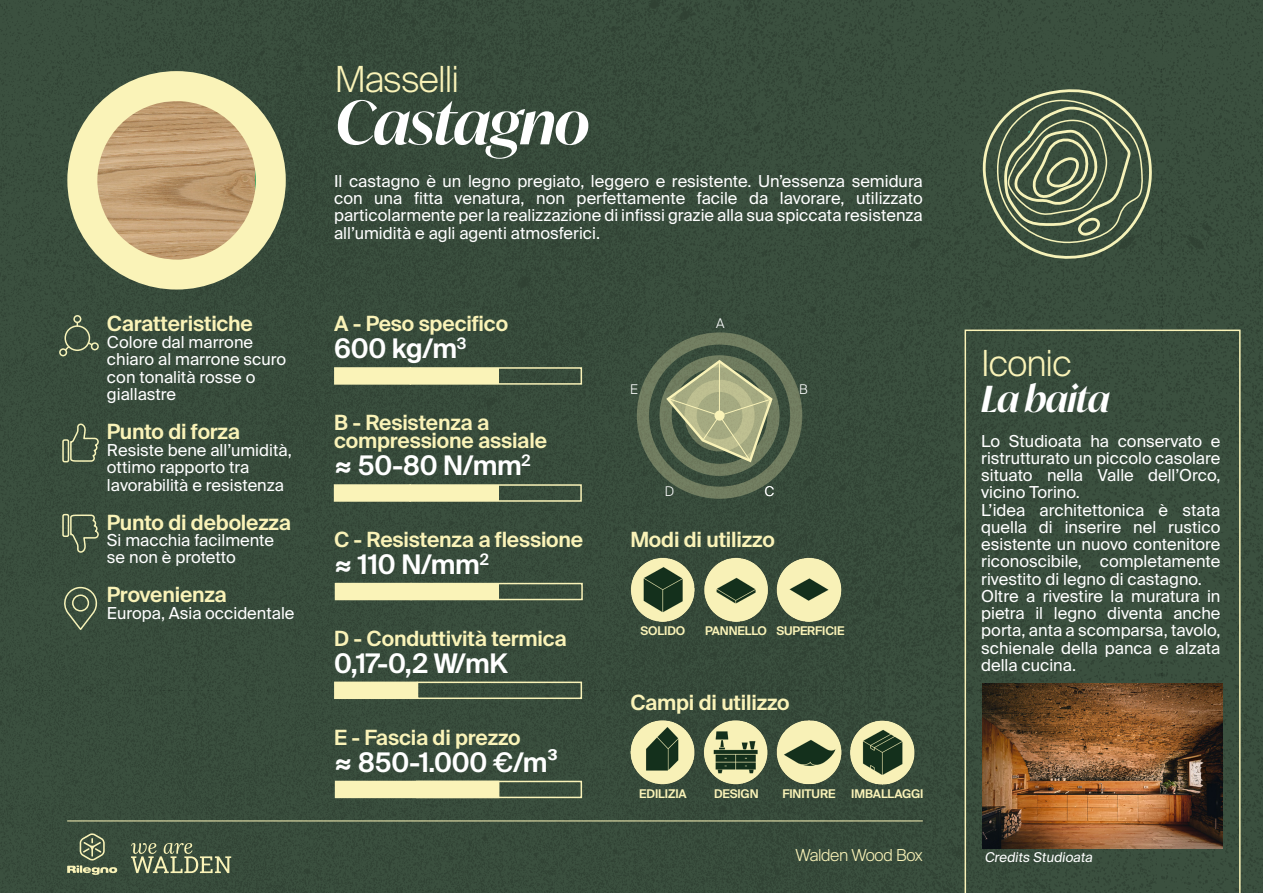
<style>
.page{position:relative;width:1263px;height:893px;background:#fff}
.page>*{position:absolute;margin:0;border:0;box-sizing:border-box;transform-origin:0 0}
.TITOLO_MATERIALE{font:italic 600 60px "Ivy Mode";letter-spacing:-.025em;color:#fff}
.TITOLO_CATEGORIA{font:300 36px "Suisse Intl";letter-spacing:-.025em;color:#faf3b8}
.TITOLO_ICONIC{font:italic 600 36px "Ivy Mode";letter-spacing:-.03em;color:#fff}
.VALORI_CARATTERISTIC{font:600 27px "Suisse Intl";letter-spacing:-.01em;color:#fff}
.Titoli_caratteristic{font:600 27px "Suisse Intl";letter-spacing:-.01em;color:#fff}
.Titoli_caratteristic-2{font:600 21px/18px "Suisse Intl";letter-spacing:-.01em;color:#faf3b8}
.testo_normale{font:600 21px "Suisse Intl";letter-spacing:-.01em;color:#faf3b8}
.Testo_normale_descri{font:16.5px/17.2px "Suisse Intl";color:#fff;text-align:justify}
.testo_normale-2{font:16.5px/17.2px "Suisse Intl";color:#fff}
.Titoli_caratteristic-3{font:16.5px "Suisse Intl";color:#fff}
.t1{font:300 16.5px "Suisse Intl";letter-spacing:-.025em;color:#faf3b8}
.Testo_credits{font:13.5px "Suisse Intl";color:#fff}
.t2{font:300 13.35px "Suisse Intl";color:#fff}
.VOCI_UTILIZZO{font:600 12px "Suisse Intl";letter-spacing:-.01em;color:#faf3b8}
</style>
<div class="page">
<img style="left:0;top:0;width:1161px;height:690px">
<img style="left:1161px;top:0;width:102px;height:690px">
<img style="left:1240px;top:693px;width:23px;height:200px">
<div style="left:0;top:690px;width:964px;height:203px;background:#374b3b"></div>
<div style="left:637px;top:332px;width:165px;height:167px;border:12px solid #faf3b8;border-radius:50%"></div>
<div style="left:659px;top:355px;width:120px;height:121px;border:12px solid #faf3b8;border-radius:50%"></div>
<svg style="left:964px;top:330px;width:276px;height:563px"></svg>
<img style="left:82px;top:89px;width:173px;height:175px">
<div style="left:67px;top:71px;width:219px;height:219px;border:30px solid #faf3b8;border-radius:50%"></div>
<svg style="left:67px;top:833px;width:50px;height:42px"></svg>
<svg style="left:131px;top:843px;width:100px;height:30px"></svg>
<hr style="left:67px;top:820px;width:856px;height:1px;background:#faf3b8">
<img style="left:703px;top:716px;width:69px;height:71px">
<img style="left:627px;top:716px;width:69px;height:71px">
<img style="left:774px;top:719px;width:71px;height:71px">
<img style="left:847px;top:715px;width:76px;height:71px">
<img style="left:626px;top:553px;width:71px;height:71px">
<img style="left:701px;top:553px;width:71px;height:71px">
<img style="left:774px;top:553px;width:72px;height:71px">
<svg style="left:972px;top:80px;width:187px;height:189px"></svg>
<img style="left:983px;top:683px;width:239px;height:165px">
<svg style="left:59px;top:584px;width:39px;height:47px"></svg>
<svg style="left:62px;top:424px;width:39px;height:39px"></svg>
<svg style="left:62px;top:513px;width:39px;height:40px"></svg>
<div style="left:65px;top:325px;width:25px;height:26px;border:2px solid #f7f3b9;border-radius:50%"></div>
<div style="left:59px;top:348px;width:8px;height:8px;border:2px solid #f7f3b9;border-radius:50%"></div>
<div style="left:73px;top:315px;width:8px;height:8px;border:2px solid #f7f3b9;border-radius:50%"></div>
<div style="left:91px;top:342px;width:8px;height:8px;border:2px solid #f7f3b9;border-radius:50%"></div>
<svg style="left:63px;top:345px;width:8px;height:7px"></svg>
<svg style="left:86px;top:341px;width:8px;height:6px"></svg>
<div style="left:335px;top:583px;width:77px;height:17px;border:2px solid #faf3b8"></div>
<div style="left:335px;top:584px;width:164px;height:15px;background:#faf3b8"></div>
<div style="left:410px;top:583px;width:173px;height:17px;border:2px solid #faf3b8"></div>
<div style="left:334px;top:484px;width:77px;height:18px;border:2px solid #faf3b8"></div>
<div style="left:335px;top:485px;width:164px;height:16px;background:#faf3b8"></div>
<div style="left:409px;top:484px;width:173px;height:18px;border:2px solid #faf3b8"></div>
<div style="left:334px;top:367px;width:77px;height:18px;border:2px solid #faf3b8"></div>
<div style="left:335px;top:368px;width:164px;height:16px;background:#faf3b8"></div>
<div style="left:410px;top:367px;width:172px;height:18px;border:2px solid #faf3b8"></div>
<div style="left:335px;top:781px;width:164px;height:16px;background:#faf3b8"></div>
<div style="left:335px;top:781px;width:247px;height:17px;border:2px solid #faf3b8"></div>
<div style="left:334px;top:682px;width:84px;height:17px;border:2px solid #faf3b8"></div>
<div style="left:335px;top:682px;width:83px;height:16px;background:#faf3b8"></div>
<div style="left:417px;top:682px;width:165px;height:17px;border:2px solid #faf3b8"></div>
<svg style="left:665px;top:358px;width:109px;height:106px"></svg>
<hr style="left:719px;top:362px;width:1px;height:53px;background:#faf3b8">
<p class="Titoli_caratteristic-2" style="left:107px;top:315px;width:147px">Caratteristiche</p>
<p class="testo_normale-2" style="left:107px;top:334px;width:181px">Colore dal marrone chiaro al marrone scuro con tonalità rosse o giallastre</p>
<p class="testo_normale" style="left:107px;top:419px;width:135px">Punto di forza</p>
<p class="testo_normale-2" style="left:107px;top:442px;width:186px">Resiste bene all’umidità, ottimo rapporto tra lavorabilità e resistenza</p>
<p class="Titoli_caratteristic-2" style="left:107px;top:513px;width:186px">Punto di debolezza</p>
<p class="testo_normale-2" style="left:107px;top:532px;width:169px;line-height:16.5px">Si macchia facilmente se non è protetto</p>
<p class="Titoli_caratteristic-2" style="left:107px;top:585px;width:121px">Provenienza</p>
<p class="Titoli_caratteristic-3" style="left:107px;top:603px;width:189px">Europa, Asia occidentale</p>
<p class="TITOLO_CATEGORIA" style="left:335px;top:58px;width:126px">Masselli</p>
<p class="TITOLO_MATERIALE" style="left:335px;top:82px;width:257px">Castagno</p>
<p class="Testo_normale_descri" style="left:334px;top:173px;width:590px">Il castagno è un legno pregiato, leggero e resistente. Un’essenza semidura con una fitta venatura, non perfettamente facile da lavorare, utilizzato particolarmente per la realizzazione di infissi grazie alla sua spiccata resistenza all’umidità e agli agenti atmosferici.</p>
<p class="Titoli_caratteristic-2" style="left:334px;top:315px;width:176px">A - Peso specifico</p>
<p class="VALORI_CARATTERISTIC" style="left:334px;top:333px;width:134px">600 kg/m<sup>3</sup></p>
<p class="Titoli_caratteristic-2" style="left:334px;top:414px;width:214px">B - Resistenza a compressione assiale</p>
<p class="Titoli_caratteristic" style="left:334px;top:450px;width:198px">≈ 50-80 N/mm<sup>2</sup></p>
<p class="Titoli_caratteristic-2" style="left:334px;top:531px;width:251px">C - Resistenza a flessione</p>
<p class="Titoli_caratteristic" style="left:334px;top:549px;width:156px">≈ 110 N/mm<sup>2</sup></p>
<p class="Titoli_caratteristic-2" style="left:334px;top:629px;width:234px">D - Conduttività termica</p>
<p class="VALORI_CARATTERISTIC" style="left:334px;top:647px;width:175px">0,17-0,2 W/mK</p>
<p class="Titoli_caratteristic-2" style="left:334px;top:728px;width:188px">E - Fascia di prezzo</p>
<p class="VALORI_CARATTERISTIC" style="left:334px;top:746px;width:225px">≈ 850-1.000 €/m³</p>
<p class="t2" style="left:630px;top:382px;width:9px">E</p>
<p class="t2" style="left:716px;top:316px;width:10px">A</p>
<p class="t2" style="left:799px;top:382px;width:10px">B</p>
<p class="t2" style="left:665px;top:483px;width:11px">D</p>
<p class="t2" style="left:765px;top:483px;width:11px">C</p>
<p class="Titoli_caratteristic-2" style="left:630px;top:531px;width:146px">Modi di utilizzo</p>
<p class="VOCI_UTILIZZO" style="left:640px;top:624px;width:46px">SOLIDO</p>
<p class="VOCI_UTILIZZO" style="left:705px;top:624px;width:63px">PANNELLO</p>
<p class="VOCI_UTILIZZO" style="left:776px;top:624px;width:70px">SUPERFICIE</p>
<p class="Titoli_caratteristic-2" style="left:630px;top:694px;width:161px">Campi di utilizzo</p>
<p class="VOCI_UTILIZZO" style="left:639px;top:787px;width:49px">EDILIZIA</p>
<p class="VOCI_UTILIZZO" style="left:714px;top:787px;width:46px">DESIGN</p>
<p class="VOCI_UTILIZZO" style="left:782px;top:787px;width:54px">FINITURE</p>
<p class="VOCI_UTILIZZO" style="left:851px;top:787px;width:74px">IMBALLAGGI</p>
<p class="t1" style="left:795px;top:846px;width:129px">Walden Wood Box</p>
<p class="TITOLO_CATEGORIA" style="left:981px;top:342px;width:92px">Iconic</p>
<p class="TITOLO_ICONIC" style="left:981px;top:375px;width:131px">La baita</p>
<p class="Testo_normale_descri" style="left:981px;top:432px;width:241px">Lo Studioata ha conservato e ristrutturato un piccolo casolare situato nella Valle dell’Orco, vicino Torino.</p>
<p class="Testo_normale_descri" style="left:981px;top:501px;width:241px">L’idea architettonica è stata quella di inserire nel rustico esistente un nuovo contenitore riconoscibile, completamente rivestito di legno di castagno.</p>
<p class="Testo_normale_descri" style="left:981px;top:587px;width:241px">Oltre a rivestire la muratura in pietra il legno diventa anche porta, anta a scomparsa, tavolo, schienale della panca e alzata della cucina.</p>
<p class="Testo_credits" style="left:984px;top:849px;width:112px">Credits Studioata</p>
</div>
